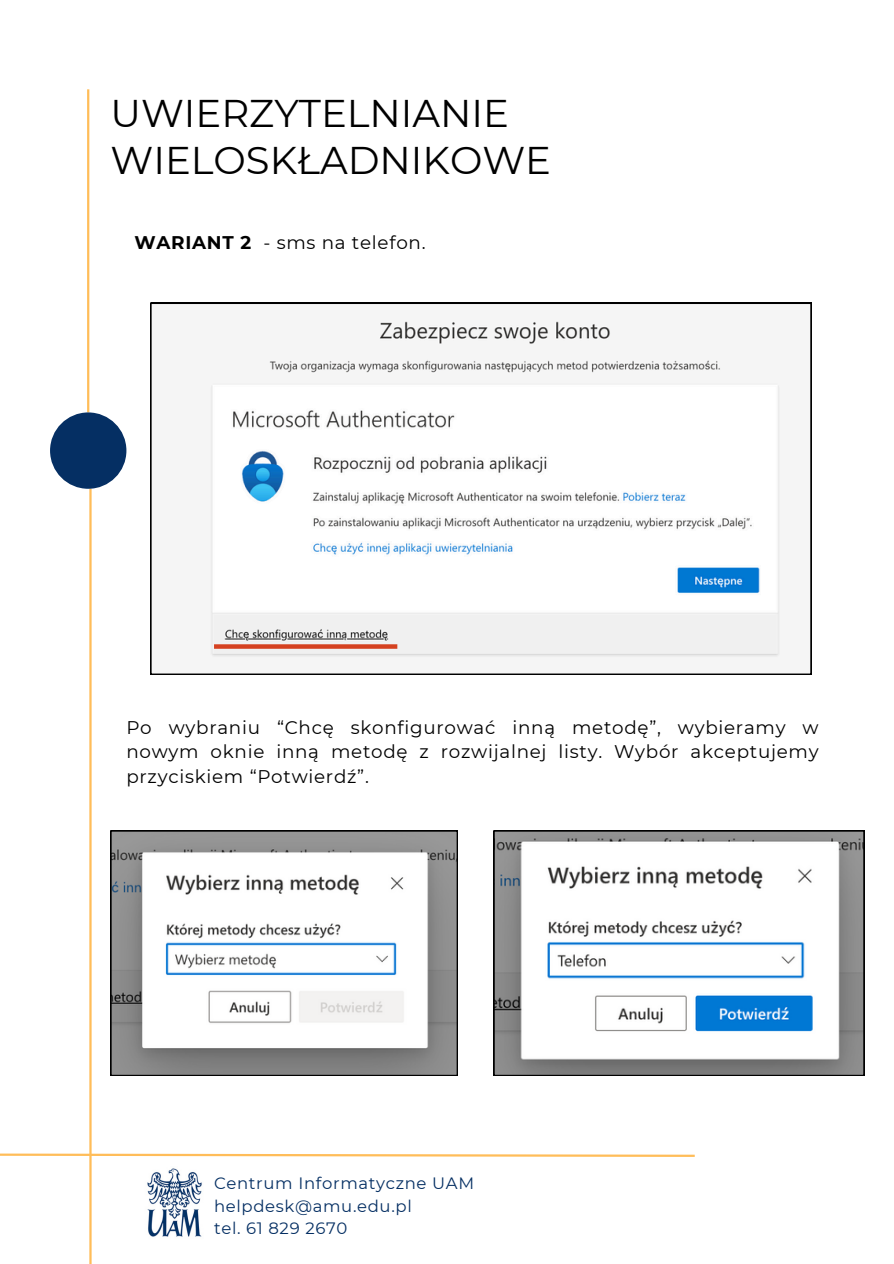
<style>
.page{position:relative;width:894px;height:1264px;background:#fff}
.page>*{position:absolute;margin:0;border:0;box-sizing:border-box;transform-origin:0 0}
.t1{font:38.55px/47.2px "Montserrat";color:#000}
.t2{font:18.3px/24.8px "Montserrat";letter-spacing:.04em;color:#000;text-align:justify}
.t3{font:16.5px/22.5px "Montserrat";letter-spacing:.04em;color:#052f63}
.s1{font-weight:700}
</style>
<div class="page">
<hr style="left:87px;top:89px;width:2px;height:323px;background:#ffbd59">
<hr style="left:89px;top:489px;width:3px;height:774px;background:#ffbd59">
<div style="left:50px;top:412px;width:76px;height:77px;background:#052f63;border-radius:50%"></div>
<img style="left:147px;top:1168px;width:55px;height:69px">
<svg style="left:0;top:1152px;width:695px;height:5px"></svg>
<svg style="left:150px;top:303px;width:661px;height:371px"></svg>
<svg style="left:214px;top:644px;width:183px;height:4px"></svg>
<svg style="left:110px;top:830px;width:347px;height:245px"></svg>
<svg style="left:493px;top:830px;width:370px;height:245px"></svg>
<p class="t1" style="left:110px;top:89px;width:442px">UWIERZYTELNIANIE<br>WIELOSKŁADNIKOWE</p>
<p class="t2" style="left:134px;top:230px;width:292px"><span class="s1">WARIANT 2</span> - sms na telefon.</p>
<p class="t2" style="left:126px;top:714px;width:693px">Po wybraniu “Chcę skonfigurować inną metodę”, wybieramy w nowym oknie inną metodę z rozwijalnej listy. Wybór akceptujemy przyciskiem “Potwierdź”.</p>
<p class="t3" style="left:214px;top:1172px;width:261px">Centrum Informatyczne UAM</p>
<p class="t3" style="left:214px;top:1194px;width:199px">helpdesk@amu.edu.pl tel. 61 829 2670</p>
</div>
